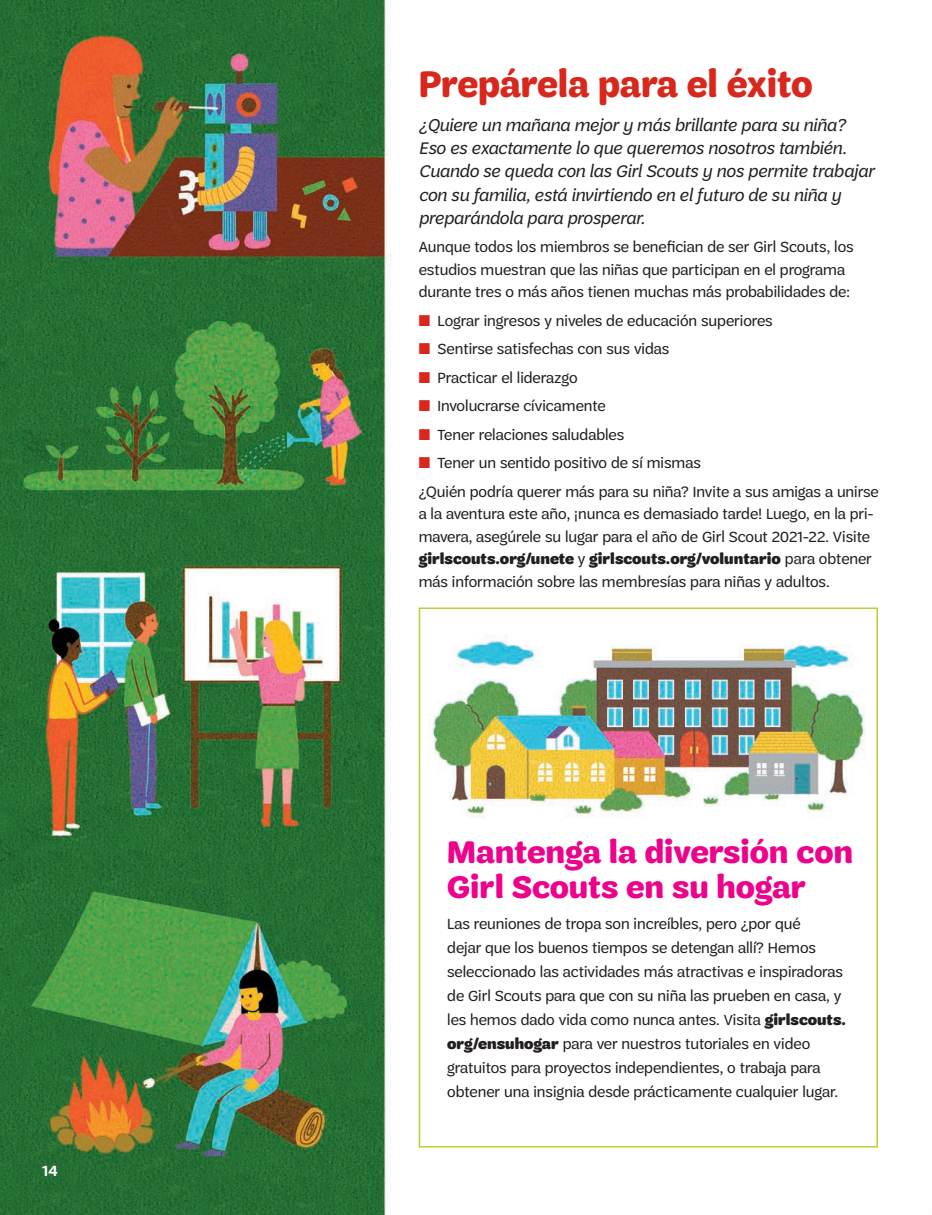
<style>
.page{position:relative;width:932px;height:1215px;background:#fff}
.page>*{position:absolute;margin:0;border:0;box-sizing:border-box;transform-origin:0 0}
.t1{font:700 39px "Trefoil Sans";color:#d8281e;scale:.95 1}
.t2{font:700 33px/34.5px "Trefoil Sans";color:#ed028c}
.t3{font:italic 18px/23.2px "Trefoil Sans";color:#231f20}
.t4{font:15.75px/24px "Trefoil Sans";color:#231f20}
.t5{font:600 15.75px "Trefoil Sans";color:#fff}
.s1{color:#d8281e}
.s2{font-weight:900}
</style>
<div class="page">
<img style="left:0;top:0;width:878px;height:1215px">
<div style="left:418px;top:608px;width:460px;height:540px;border:2px solid #b3d234"></div>
<p class="t5" style="left:42px;top:1162px;width:17px">14</p>
<h1 class="t1" style="left:418px;top:62px;width:416px">Prepárela para el éxito</h1>
<p class="t3" style="left:418px;top:113px;width:457px">¿Quiere un mañana mejor y más brillante para su niña?<br>Eso es exactamente lo que queremos nosotros también.<br>Cuando se queda con las Girl Scouts y nos permite trabajar con su familia, está invirtiendo en el futuro de su niña y preparándola para prosperar.</p>
<p class="t4" style="left:418px;top:236px;width:436px;line-height:22.5px">Aunque todos los miembros se benefician de ser Girl Scouts, los estudios muestran que las niñas que participan en el programa durante tres o más años tienen muchas más probabilidades de:</p>
<p class="t4" style="left:418px;top:309px;width:355px"><span class="s1">■</span> Lograr ingresos y niveles de educación superiores</p>
<p class="t4" style="left:418px;top:337px;width:252px"><span class="s1">■</span> Sentirse satisfechas con sus vidas</p>
<p class="t4" style="left:418px;top:366px;width:160px"><span class="s1">■</span> Practicar el liderazgo</p>
<p class="t4" style="left:418px;top:394px;width:188px"><span class="s1">■</span> Involucrarse cívicamente</p>
<p class="t4" style="left:418px;top:423px;width:207px"><span class="s1">■</span> Tener relaciones saludables</p>
<p class="t4" style="left:418px;top:449px;width:461px;line-height:28.5px"><span class="s1">■</span> Tener un sentido positivo de sí mismas<br>¿Quién podría querer más para su niña? Invite a sus amigas a unirse</p>
<p class="t4" style="left:419px;top:503px;width:456px;line-height:22.5px">a la aventura este año, ¡nunca es demasiado tarde! Luego, en la pri&shy;mavera, asegúrele su lugar para el año de Girl Scout 2021-22. Visite <span class="s2">girlscouts.org/unete</span> y <span class="s2">girlscouts.org/voluntario</span> para obtener más información sobre las membresías para niñas y adultos.</p>
<h2 class="t2" style="left:447px;top:835px;width:407px">Mantenga la diversión con<br>Girl Scouts en su hogar</h2>
<p class="t4" style="left:447px;top:912px;width:400px">Las reuniones de tropa son increíbles, pero ¿por qué<br>dejar que los buenos tiempos se detengan allí? Hemos seleccionado las actividades más atractivas e inspiradoras de Girl Scouts para que con su niña las prueben en casa, y les hemos dado vida como nunca antes. Visita <span class="s2">girlscouts. org/ensuhogar</span> para ver nuestros tutoriales en video gratuitos para proyectos independientes, o trabaja para obtener una insignia desde prácticamente cualquier lugar.</p>
</div>
